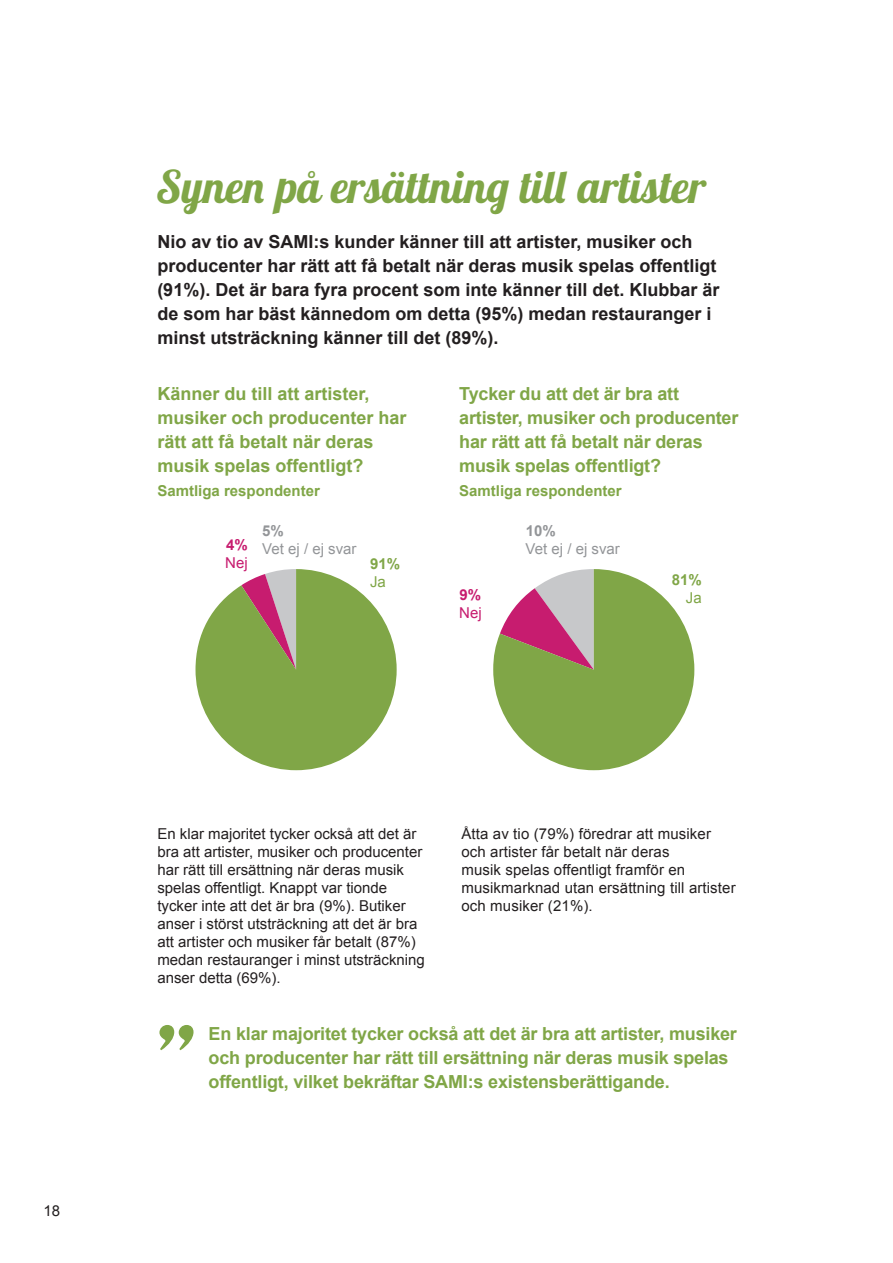
<style>
.page{position:relative;width:893px;height:1263px;background:#fff}
.page>*{position:absolute;margin:0;border:0;box-sizing:border-box;transform-origin:0 0}
.t1{font:italic 700 45px "Lobster Two";letter-spacing:-.01em;color:#80a647}
.Ingress{font:700 18px/24px "Arial";color:#231f20}
.Graph_heading{font:700 18px/24px "Arial";letter-spacing:-.01em;color:#80a647}
.Pullout_quote{font:700 18px/24px "Arial";letter-spacing:-.01em;color:#80a647}
.t2{font:15px/18px "Arial";color:#231f20}
.Graph_heading-2{font:700 15px "Arial";color:#80a647}
.Graph_labels{font:15px "Arial";color:#939598}
.Graph_labels-2{font:15px "Arial";color:#c71c6f}
.Graph_percentage{font:700 15px "Arial";color:#80a647}
.Graph_percentage-2{font:700 15px "Arial";color:#939598}
.Graph_percentage-3{font:700 15px "Arial";color:#c71c6f}
.Graph_labels-3{font:15px "Arial";color:#80a647}
</style>
<div class="page">
<svg style="left:196px;top:569px;width:201px;height:201px"></svg>
<svg style="left:159px;top:1025px;width:35px;height:25px"></svg>
<svg style="left:493px;top:569px;width:201px;height:201px"></svg>
<p class="t2" style="left:44px;top:1202px;width:18px">18</p>
<h1 class="t1" style="left:157px;top:158px;width:549px">Synen på ersättning till artister</h1>
<p class="Ingress" style="left:157px;top:231px;width:564px">Nio av tio av SAMI:s kunder känner till att artister, musiker och producenter har rätt att få betalt när deras musik spelas offentligt (91%). Det är bara fyra procent som inte känner till det. Klubbar är de som har bäst kännedom om detta (95%) medan restauranger i minst utsträckning känner till det (89%).</p>
<p class="Graph_heading" style="left:157px;top:382px;width:251px">Känner du till att artister, musiker och producenter har rätt att få betalt när deras musik spelas offentligt?</p>
<p class="Graph_heading-2" style="left:157px;top:481px;width:164px">Samtliga respondenter</p>
<p class="Graph_heading" style="left:459px;top:382px;width:281px">Tycker du att det är bra att artister, musiker och producenter har rätt att få betalt när deras musik spelas offentligt?</p>
<p class="Graph_heading-2" style="left:459px;top:481px;width:164px">Samtliga respondenter</p>
<p class="Graph_percentage-2" style="left:262px;top:521px;width:23px">5%</p>
<p class="Graph_percentage-2" style="left:526px;top:521px;width:32px">10%</p>
<p class="Graph_percentage-3" style="left:226px;top:534px;width:23px">4%</p>
<p class="Graph_labels-2" style="left:225px;top:553px;width:24px">Nej</p>
<p class="Graph_labels" style="left:262px;top:539px;width:96px">Vet ej / ej svar</p>
<p class="Graph_percentage" style="left:370px;top:553px;width:32px">91%</p>
<p class="Graph_labels" style="left:526px;top:539px;width:96px">Vet ej / ej svar</p>
<p class="Graph_labels-3" style="left:370px;top:572px;width:17px">Ja</p>
<p class="Graph_percentage" style="left:672px;top:569px;width:32px">81%</p>
<p class="Graph_percentage-3" style="left:459px;top:585px;width:23px">9%</p>
<p class="Graph_labels-3" style="left:686px;top:588px;width:17px">Ja</p>
<p class="Graph_labels-2" style="left:459px;top:603px;width:24px">Nej</p>
<p class="t2" style="left:157px;top:825px;width:269px">En klar majoritet tycker också att det är bra att artister, musiker och producenter har rätt till ersättning när deras musik spelas offentligt. Knappt var tionde tycker inte att det är bra (9%). Butiker anser i störst utsträckning att det är bra att artister och musiker får betalt (87%) medan restauranger i minst utsträckning anser detta (69%).</p>
<p class="t2" style="left:461px;top:825px;width:276px">Åtta av tio (79%) föredrar att musiker och artister får betalt när deras<br>musik spelas offentligt framför en musikmarknad utan ersättning till artister och musiker (21%).</p>
<p class="Pullout_quote" style="left:209px;top:1022px;width:530px">En klar majoritet tycker också att det är bra att artister, musiker och producenter har rätt till ersättning när deras musik spelas offentligt, vilket bekräftar SAMI:s existensberättigande.</p>
</div>
